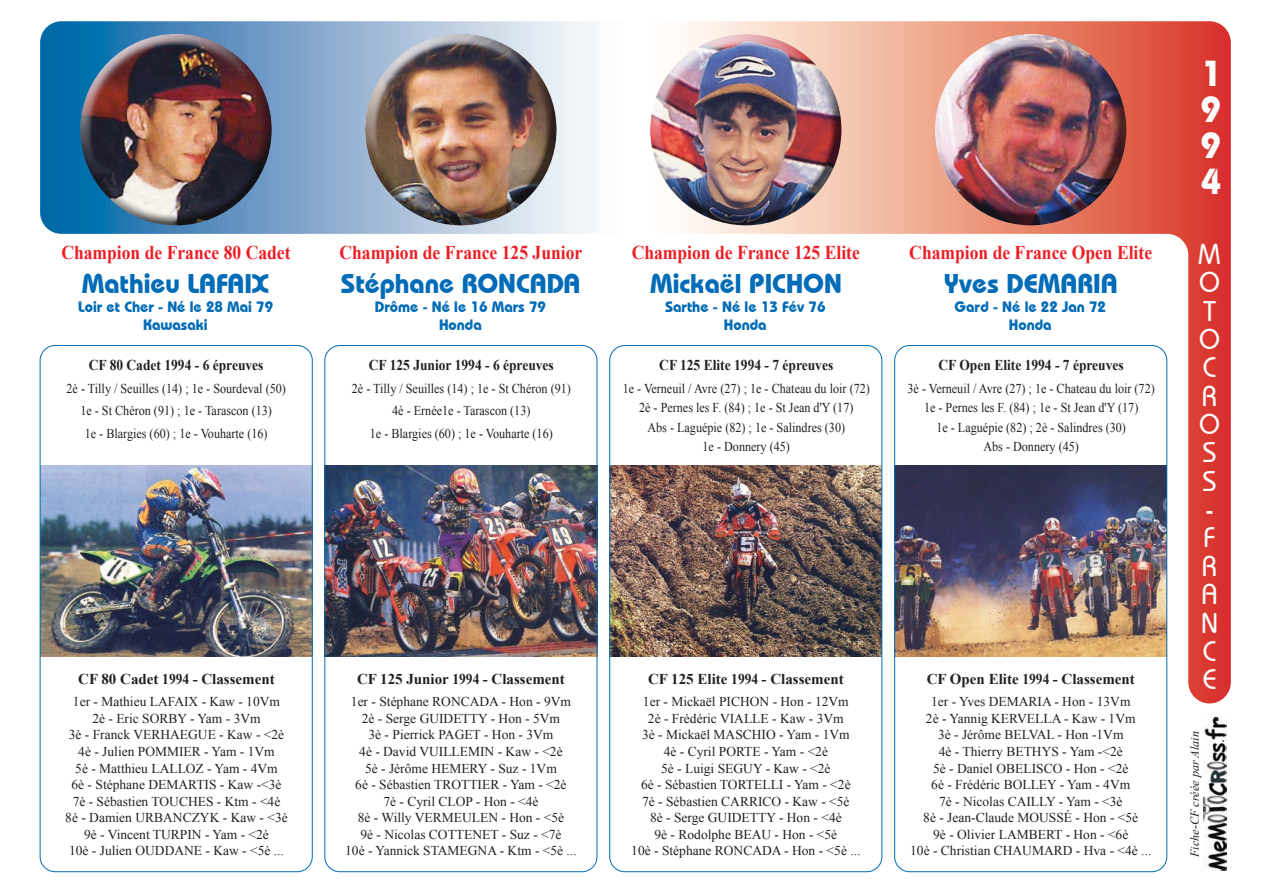
<style>
.page{position:relative;width:1263px;height:893px;background:#fff}
.page>*{position:absolute;margin:0;border:0;box-sizing:border-box;transform-origin:0 0}
.t1{font:700 36px/36px "Bauhaus IT Cby BT";color:#fff;text-align:justify}
.t2{font:500 28.35px/28.3px "Bauhaus IT Cby BT";color:#fff;scale:.95 1}
.t3{font:700 27px "Bauhaus IT Cby BT";color:#006bb6}
.t4{font:700 19.5px "Times New Roman";color:#ee1d23;scale:.9 1}
.t5{font:700 15px "Times New Roman";color:#231f20}
.t6{font:700 15px/18px "Bauhaus IT Cby BT";color:#006bb6;text-align:center}
.t7{font:700 15px "Times New Roman";color:#231f20;scale:.9 1}
.t8{font:13.5px/16.5px "Times New Roman";color:#231f20;text-align:center}
.t9{font:13.5px/19.5px "Times New Roman";color:#231f20;text-align:center;scale:.9 1}
.t10{font:italic 12.15px "Times New Roman";color:#231f20}
</style>
<div class="page">
<img style="left:1203px;top:718px;width:23px;height:153px">
<img style="left:40px;top:21px;width:1191px;height:682px">
<img style="left:39px;top:345px;width:274px;height:527px">
<img style="left:324px;top:345px;width:274px;height:527px">
<img style="left:609px;top:345px;width:274px;height:527px">
<img style="left:894px;top:345px;width:273px;height:527px">
<h1 class="t1" style="left:1201px;top:55px;width:22px">1<br>9<br>9<br>4</h1>
<h3 class="t4" style="left:61px;top:239px;width:256px">Champion de France 80 Cadet</h3>
<h3 class="t4" style="left:339px;top:239px;width:271px">Champion de France 125 Junior</h3>
<h3 class="t4" style="left:632px;top:239px;width:255px">Champion de France 125 Elite</h3>
<h3 class="t4" style="left:909px;top:239px;width:271px">Champion de France Open Elite</h3>
<h2 class="t2" style="left:1198px;top:239px;width:25px">M<br>O<br>T<br>O<br>C<br>R<br>O<br>S<br>S -<br>F<br>R<br>A<br>N<br>C<br>E</h2>
<h3 class="t3" style="left:341px;top:267px;width:241px">Stéphane RONCADA</h3>
<p class="t6" style="left:375px;top:297px;width:173px">Drôme - Né le 16 Mars 79<br>Honda</p>
<h3 class="t3" style="left:82px;top:267px;width:189px">Mathieu LAFAIX</h3>
<p class="t6" style="left:78px;top:297px;width:197px">Loir et Cher - Né le 28 Mai 79<br>Kawasaki</p>
<h3 class="t3" style="left:650px;top:267px;width:193px">Mickaël PICHON</h3>
<p class="t6" style="left:665px;top:297px;width:162px">Sarthe - Né le 13 Fév 76<br>Honda</p>
<h3 class="t3" style="left:944px;top:267px;width:175px">Yves DEMARIA</h3>
<p class="t6" style="left:955px;top:297px;width:153px">Gard - Né le 22 Jan 72<br>Honda</p>
<p class="t7" style="left:89px;top:355px;width:196px">CF 80 Cadet 1994 - 6 épreuves</p>
<p class="t9" style="left:66px;top:377px;width:245px;line-height:22.5px">2è - Tilly / Seuilles (14) ; 1e - Sourdeval (50)<br>1e - St Chéron (91) ; 1e - Tarascon (13)<br>1e - Blargies (60) ; 1e - Vouharte (16)</p>
<p class="t7" style="left:369px;top:355px;width:207px">CF 125 Junior 1994 - 6 épreuves</p>
<p class="t9" style="left:352px;top:377px;width:245px;line-height:22.5px">2è - Tilly / Seuilles (14) ; 1e - St Chéron (91)<br>4è - Ernée1e - Tarascon (13)<br>1e - Blargies (60) ; 1e - Vouharte (16)</p>
<p class="t7" style="left:659px;top:355px;width:195px">CF 125 Elite 1994 - 7 épreuves</p>
<p class="t9" style="left:623px;top:378px;width:276px">1e - Verneuil / Avre (27) ; 1e - Chateau du loir (72)<br>2è - Pernes les F. (84) ; 1e - St Jean d'Y (17)<br>Abs - Laguépie (82) ; 1e - Salindres (30)<br>1e - Donnery (45)</p>
<p class="t7" style="left:938px;top:355px;width:207px">CF Open Elite 1994 - 7 épreuves</p>
<p class="t9" style="left:907px;top:378px;width:276px">3è - Verneuil / Avre (27) ; 1e - Chateau du loir (72)<br>1e - Pernes les F. (84) ; 1e - St Jean d'Y (17)<br>1e - Laguépie (82) ; 2è - Salindres (30)<br>Abs - Donnery (45)</p>
<p class="t5" style="left:357px;top:669px;width:209px">CF 125 Junior 1994 - Classement</p>
<p class="t8" style="left:345px;top:693px;width:233px">1er - Stéphane RONCADA - Hon - 9Vm<br>2è - Serge GUIDETTY - Hon - 5Vm<br>3è - Pierrick PAGET - Hon - 3Vm<br>4è - David VUILLEMIN - Kaw - &lt;2è<br>5è - Jérôme HEMERY - Suz - 1Vm<br>6è - Sébastien TROTTIER - Yam - &lt;2è<br>7è - Cyril CLOP - Hon - &lt;4è<br>8è - Willy VERMEULEN - Hon - &lt;5è<br>9è - Nicolas COTTENET - Suz - &lt;7è<br>10è - Yannick STAMEGNA - Ktm - &lt;5è ...</p>
<p class="t5" style="left:648px;top:669px;width:197px">CF 125 Elite 1994 - Classement</p>
<p class="t8" style="left:631px;top:693px;width:231px">1er - Mickaël PICHON - Hon - 12Vm<br>2è - Frédéric VIALLE - Kaw - 3Vm<br>3è - Mickaël MASCHIO - Yam - 1Vm<br>4è - Cyril PORTE - Yam - &lt;2è<br>5è - Luigi SEGUY - Kaw - &lt;2è<br>6è - Sébastien TORTELLI - Yam - &lt;2è<br>7è - Sébastien CARRICO - Kaw - &lt;5è<br>8è - Serge GUIDETTY - Hon - &lt;4è<br>9è - Rodolphe BEAU - Hon - &lt;5è<br>10è - Stéphane RONCADA - Hon - &lt;5è ...</p>
<p class="t5" style="left:927px;top:669px;width:210px">CF Open Elite 1994 - Classement</p>
<p class="t8" style="left:910px;top:693px;width:243px">1er - Yves DEMARIA - Hon - 13Vm<br>2è - Yannig KERVELLA - Kaw - 1Vm<br>3è - Jérôme BELVAL - Hon -1Vm<br>4è - Thierry BETHYS - Yam -&lt;2è<br>5è - Daniel OBELISCO - Hon - &lt;2è<br>6è - Frédéric BOLLEY - Yam - 4Vm<br>7è - Nicolas CAILLY - Yam - &lt;3è<br>8è - Jean-Claude MOUSSÉ - Hon - &lt;5è<br>9è - Olivier LAMBERT - Hon - &lt;6è<br>10è - Christian CHAUMARD - Hva - &lt;4è ...</p>
<p class="t5" style="left:78px;top:669px;width:198px">CF 80 Cadet 1994 - Classement</p>
<p class="t8" style="left:65px;top:693px;width:224px">1er - Mathieu LAFAIX - Kaw - 10Vm<br>2è - Eric SORBY - Yam - 3Vm<br>3è - Franck VERHAEGUE - Kaw - &lt;2è<br>4è - Julien POMMIER - Yam - 1Vm<br>5è - Matthieu LALLOZ - Yam - 4Vm<br>6è - Stéphane DEMARTIS - Kaw -&lt;3è<br>7è - Sébastien TOUCHES - Ktm - &lt;4è<br>8è - Damien URBANCZYK - Kaw - &lt;3è<br>9è - Vincent TURPIN - Yam - &lt;2è<br>10è - Julien OUDDANE - Kaw - &lt;5è ...</p>
<p class="t10" style="left:1186px;top:857px;width:127px;rotate:-90deg">Fiche-CF créée par Alain</p>
</div>
